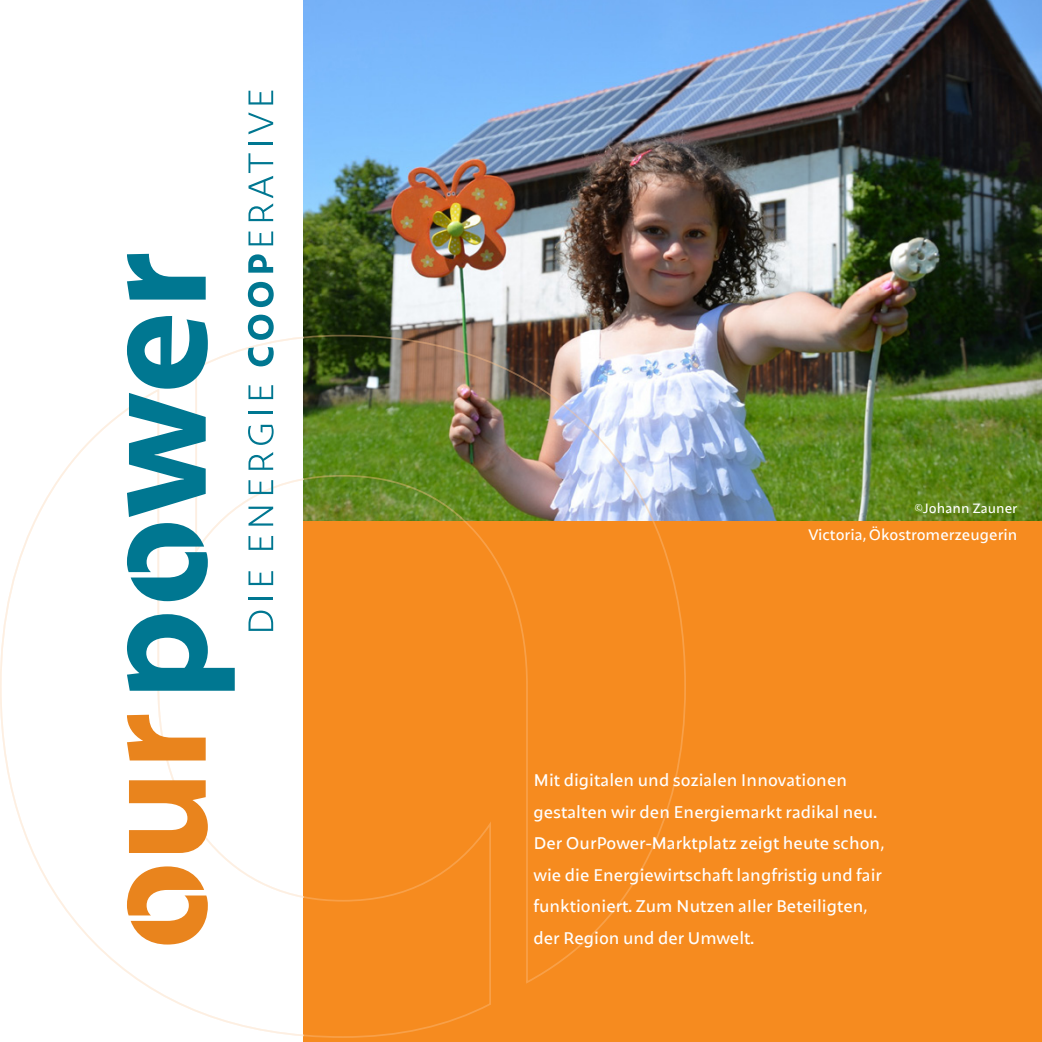
<style>
.page{position:relative;width:1042px;height:1042px;background:#fff}
.page>*{position:absolute;margin:0;border:0;box-sizing:border-box;transform-origin:0 0}
.t1{font:17.5px/31.5px "Maipo Sans";color:#fff}
.t2{font:15.75px "Maipo Sans";color:#fff}
.t3{font:14px "Maipo Sans";color:#fff}
</style>
<div class="page">
<div style="left:304px;top:521px;width:738px;height:521px;background:#f68b1f"></div>
<img style="left:304px;top:0;width:738px;height:521px">
<svg style="left:304px;top:333px;width:383px;height:705px"></svg>
<svg style="left:0;top:333px;width:304px;height:706px"></svg>
<svg style="left:127px;top:866px;width:81px;height:78px"></svg>
<svg style="left:129px;top:780px;width:79px;height:73px"></svg>
<svg style="left:127px;top:715px;width:79px;height:45px"></svg>
<svg style="left:127px;top:614px;width:108px;height:77px"></svg>
<svg style="left:127px;top:523px;width:81px;height:78px"></svg>
<svg style="left:127px;top:316px;width:81px;height:201px"></svg>
<svg style="left:127px;top:254px;width:79px;height:46px"></svg>
<svg style="left:248px;top:610px;width:25px;height:21px"></svg>
<hr style="left:248px;top:598px;width:25px;height:2px;background:#007791">
<svg style="left:248px;top:571px;width:25px;height:14px"></svg>
<svg style="left:248px;top:536px;width:25px;height:14px"></svg>
<svg style="left:248px;top:507px;width:25px;height:18px"></svg>
<svg style="left:248px;top:480px;width:25px;height:14px"></svg>
<svg style="left:248px;top:452px;width:25px;height:18px"></svg>
<svg style="left:248px;top:425px;width:26px;height:20px"></svg>
<hr style="left:248px;top:412px;width:25px;height:2px;background:#007791">
<svg style="left:248px;top:385px;width:25px;height:14px"></svg>
<svg style="left:248px;top:347px;width:26px;height:19px"></svg>
<svg style="left:248px;top:315px;width:26px;height:25px"></svg>
<svg style="left:248px;top:282px;width:26px;height:25px"></svg>
<svg style="left:248px;top:254px;width:25px;height:19px"></svg>
<svg style="left:248px;top:231px;width:25px;height:14px"></svg>
<svg style="left:248px;top:153px;width:25px;height:68px"></svg>
<hr style="left:248px;top:143px;width:25px;height:2px;background:#007791">
<svg style="left:248px;top:112px;width:25px;height:22px"></svg>
<svg style="left:248px;top:91px;width:25px;height:14px"></svg>
<p class="t3" style="left:914px;top:499px;width:105px">© Johann Zauner</p>
<p class="t2" style="left:808px;top:525px;width:210px">Victoria, Ökostromerzeugerin</p>
<p class="t1" style="left:533px;top:763px;width:352px">Mit digitalen und sozialen Innovationen gestalten wir den Energiemarkt radikal neu.<br>Der OurPower-Marktplatz zeigt heute schon, wie die Energiewirtschaft langfristig und fair funktioniert. Zum Nutzen aller Beteiligten, der Region und der Umwelt.</p>
</div>
